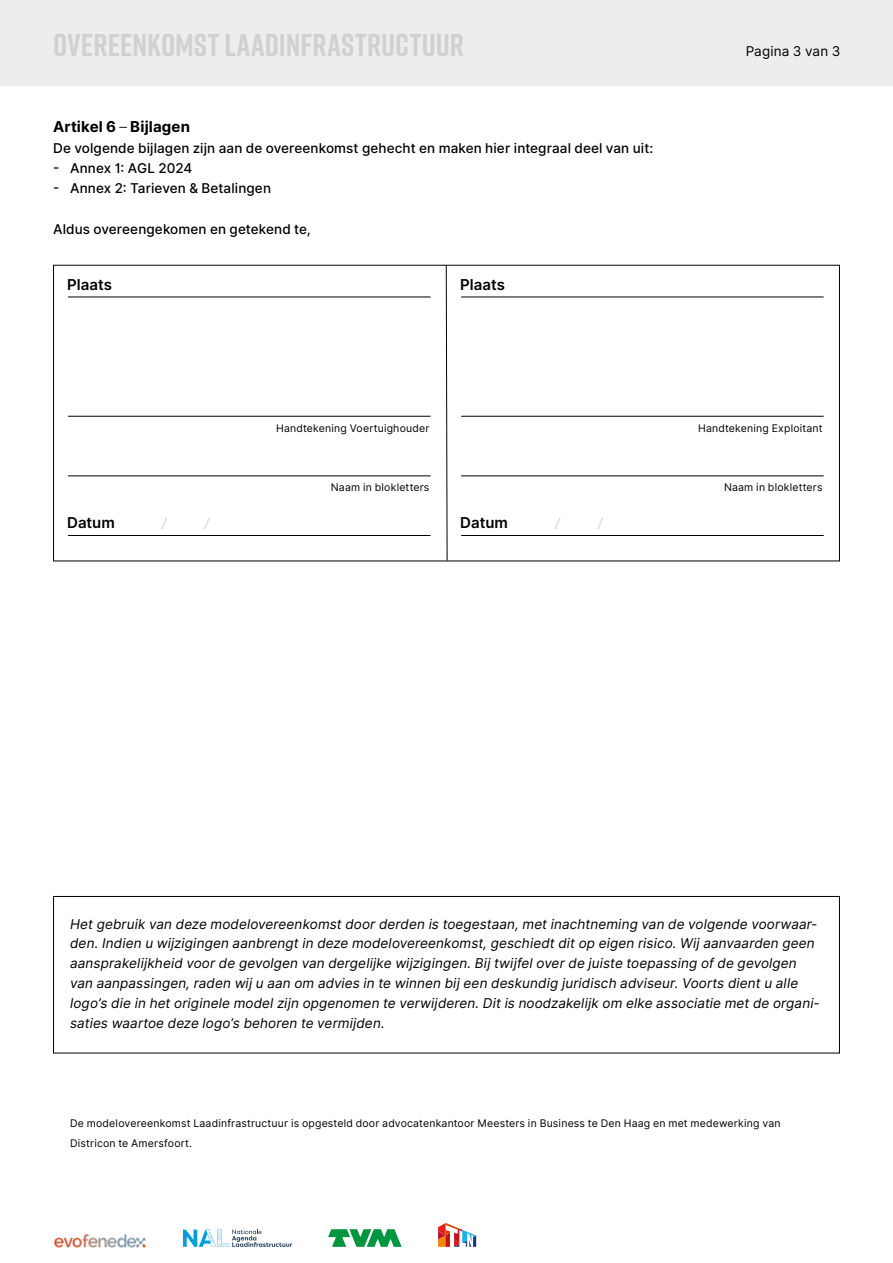
<style>
.page{position:relative;width:893px;height:1263px;background:#fff}
.page>*{position:absolute;margin:0;border:0;box-sizing:border-box;transform-origin:0 0}
.t1{font:700 31.5px "Rift";letter-spacing:.005em;color:#d0d0d0}
.t2{font:600 15px "Inter";color:#000}
.t3{font:700 15px "Inter";letter-spacing:.01em;color:#000}
.t4{font:italic 13.5px/19.8px "Inter";letter-spacing:.01em;color:#000}
.t5{font:500 13.5px "Inter";letter-spacing:.01em;color:#000}
.t6{font:13.5px "Inter";letter-spacing:.01em;color:#000}
.t7{font:italic 13.5px "Inter";color:#d0d0d0}
.t8{font:10.5px/20px "Inter";letter-spacing:.02em;color:#000}
.s1{font-family:"Inter Light BETA";font-weight:400}
</style>
<div class="page">
<div style="left:0;top:0;width:893px;height:85px;background:#ededed"></div>
<img style="left:54px;top:1234px;width:92px;height:14px">
<svg style="left:328px;top:1229px;width:73px;height:18px"></svg>
<svg style="left:183px;top:1229px;width:109px;height:18px"></svg>
<svg style="left:438px;top:1223px;width:38px;height:24px"></svg>
<svg style="left:53px;top:264px;width:787px;height:298px"></svg>
<svg style="left:53px;top:896px;width:787px;height:158px"></svg>
<svg style="left:445px;top:264px;width:3px;height:297px"></svg>
<hr style="left:68px;top:297px;width:363px;height:1px;background:#000">
<hr style="left:461px;top:297px;width:363px;height:1px;background:#000">
<hr style="left:68px;top:535px;width:363px;height:1px;background:#000">
<hr style="left:461px;top:535px;width:363px;height:1px;background:#000">
<hr style="left:68px;top:416px;width:363px;height:1px;background:#000">
<hr style="left:461px;top:416px;width:363px;height:1px;background:#000">
<hr style="left:68px;top:476px;width:363px;height:1px;background:#000">
<hr style="left:461px;top:476px;width:363px;height:1px;background:#000">
<h1 class="t1" style="left:53px;top:22px;width:412px">OVEREENKOMST LAADINFRASTRUCTUUR</h1>
<p class="t3" style="left:53px;top:116px;width:138px">Artikel 6 <span class="s1">–</span> Bijlagen</p>
<p class="t5" style="left:53px;top:139px;width:602px">De volgende bijlagen zijn aan de overeenkomst gehecht en maken hier integraal deel van uit:</p>
<p class="t5" style="left:53px;top:159px;width:141px">- Annex 1: AGL 2024</p>
<p class="t5" style="left:53px;top:178px;width:219px">- Annex 2: Tarieven &amp; Betalingen</p>
<p class="t5" style="left:53px;top:220px;width:259px">Aldus overeengekomen en getekend te,</p>
<p class="t2" style="left:67px;top:273px;width:46px">Plaats</p>
<p class="t2" style="left:460px;top:273px;width:46px">Plaats</p>
<p class="t6" style="left:746px;top:41px;width:96px">Pagina 3 van 3</p>
<p class="t8" style="left:276px;top:418px;width:155px">Handtekening Voertuighouder</p>
<p class="t8" style="left:698px;top:418px;width:126px">Handtekening Exploitant</p>
<p class="t8" style="left:331px;top:478px;width:100px">Naam in blokletters</p>
<p class="t8" style="left:724px;top:478px;width:100px">Naam in blokletters</p>
<p class="t2" style="left:67px;top:512px;width:49px">Datum</p>
<p class="t2" style="left:460px;top:512px;width:49px">Datum</p>
<p class="t7" style="left:162px;top:513px;width:6px">/</p>
<p class="t7" style="left:205px;top:513px;width:6px">/</p>
<p class="t7" style="left:555px;top:513px;width:6px">/</p>
<p class="t7" style="left:598px;top:513px;width:6px">/</p>
<p class="t4" style="left:70px;top:914px;width:751px">Het gebruik van deze modelovereenkomst door derden is toegestaan, met inachtneming van de volgende voorwaar&shy;den. Indien u wijzigingen aanbrengt in deze modelovereenkomst, geschiedt dit op eigen risico. Wij aanvaarden geen aansprakelijkheid voor de gevolgen van dergelijke wijzigingen. Bij twijfel over de juiste toepassing of de gevolgen van aanpassingen, raden wij u aan om advies in te winnen bij een deskundig juridisch adviseur. Voorts dient u alle logo’s die in het originele model zijn opgenomen te verwijderen. Dit is noodzakelijk om elke associatie met de organi&shy;saties waartoe deze logo’s behoren te vermijden.</p>
<p class="t8" style="left:70px;top:1114px;width:712px">De modelovereenkomst Laadinfrastructuur is opgesteld door advocatenkantoor Meesters in Business te Den Haag en met medewerking van<br>Districon te Amersfoort.</p>
</div>
